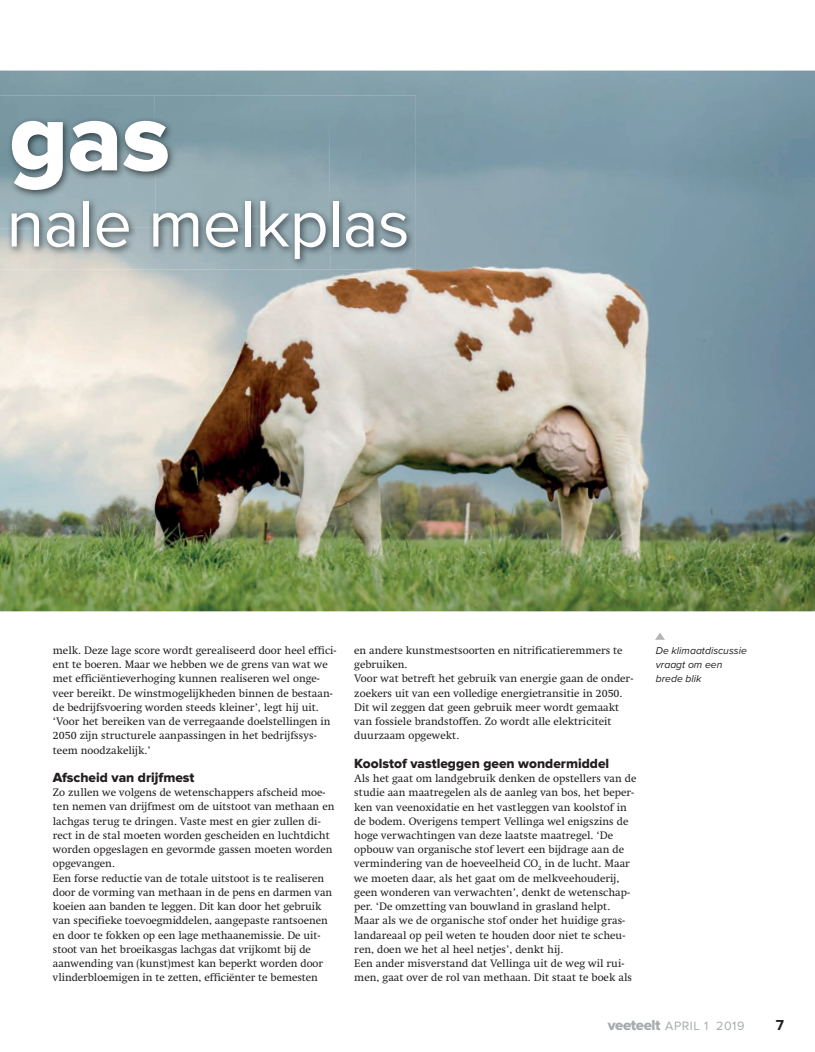
<style>
.page{position:relative;width:815px;height:1052px;background:#fff}
.page>*{position:absolute;margin:0;border:0;box-sizing:border-box;transform-origin:0 0}
.t1{font:100px "Proxima Nova Extrabld";color:#fff}
.t2{font:68.25px "Proxima Nova";letter-spacing:-.01em;color:#fff}
.t3{font:700 15px "Proxima Nova";color:#231f20}
.t4{font:13.75px "Proxima Nova Extrabld";color:#231f20}
.t5{font:12.5px "Proxima Nova";letter-spacing:.04em;color:#a6acac}
.t6{font:11px/14.2px "Swift LT Pro";color:#231f20}
.t7{font:italic 10.38px/14.2px "Proxima Nova";color:#231f20}
.s1{font-family:"Proxima Nova Extrabld";font-size:15px}
</style>
<div class="page">
<img style="left:0;top:71px;width:814px;height:540px">
<img style="left:0;top:96px;width:154px;height:130px">
<img style="left:154px;top:96px;width:174px;height:130px">
<img style="left:328px;top:96px;width:88px;height:173px">
<img style="left:0;top:226px;width:330px;height:43px">
<svg style="left:655px;top:633px;width:9px;height:7px"></svg>
<h1 class="t1" style="left:9px;top:79px;width:162px">gas</h1>
<h2 class="t2" style="left:7px;top:185px;width:404px">nale melkplas</h2>
<p class="t6" style="left:53px;top:643px;width:285px">melk. Deze lage score wordt gerealiseerd door heel effici&shy;ent te boeren. Maar we hebben we de grens van wat we met efficiëntieverhoging kunnen realiseren wel onge&shy;veer bereikt. De winstmogelĳkheden binnen de bestaan&shy;de bedrĳfsvoering worden steeds kleiner’, legt hĳ uit. ‘Voor het bereiken van de verregaande doelstellingen in 2050 zĳn structurele aanpassingen in het bedrĳfssys&shy;teem noodzakelĳk.’</p>
<p class="t4" style="left:53px;top:769px;width:143px">Afscheid van drijfmest</p>
<p class="t6" style="left:53px;top:785px;width:283px">Zo zullen we volgens de wetenschappers afscheid moe&shy;ten nemen van drĳfmest om de uitstoot van methaan en lachgas terug te dringen. Vaste mest en gier zullen di&shy;rect in de stal moeten worden gescheiden en luchtdicht worden opgeslagen en gevormde gassen moeten worden opgevangen.<br>Een forse reductie van de totale uitstoot is te realiseren door de vorming van methaan in de pens en darmen van koeien aan banden te leggen. Dit kan door het gebruik van specifieke toevoegmiddelen, aangepaste rantsoenen en door te fokken op een lage methaanemissie. De uit&shy;stoot van het broeikasgas lachgas dat vrĳkomt bĳ de aanwending van (kunst)mest k an beperkt worden door vlinderbloemigen in te zetten, efficiënter te bemesten</p>
<p class="t6" style="left:354px;top:643px;width:280px">en andere kunstmestsoorten en nitrificatieremmers te gebruiken.<br>Voor wat betreft het gebruik van energie gaan de onder&shy;zoekers uit van een volledige energietransitie in 2050.<br>Dit wil zeggen dat geen gebruik meer wordt gemaakt van fossiele brandstoffen. Zo wordt alle elektriciteit duurzaam opgewekt.</p>
<p class="t4" style="left:354px;top:755px;width:256px">Koolstof vastleggen geen wondermiddel</p>
<p class="t6" style="left:354px;top:771px;width:283px">Als het gaat om landgebruik denken de opstellers van de studie aan maatregelen als de aanleg van bos, het beper&shy;ken van veenoxidatie en het vastleggen van koolstof in de bodem. Overigens tempert Vellinga wel enigszins de hoge verwachtingen van deze laatste maatregel. ‘De opbouw van organische stof levert een bĳdrage aan de vermindering van de hoeveelheid CO<sub>2</sub> in de lucht. Maar we moeten daar, als het gaat om de melkveehouderĳ, geen wonderen van verwachten’, denkt de wetenschap&shy;per. ‘De omzetting van bouwland in grasland helpt.<br>Maar als we de organische stof onder het huidige gras&shy;landareaal op peil weten te houden door niet te scheu&shy;ren, doen we het al heel netjes’, denkt hĳ.<br>Een ander misverstand dat Vellinga uit de weg wil rui&shy;men, gaat over de rol van methaan. Dit staat te boek als</p>
<p class="t7" style="left:655px;top:643px;width:92px">De klim aatdiscussie vraagt om een brede blik</p>
<p class="t5" style="left:607px;top:1018px;width:138px"><span class="s1">veeteelt</span> APRIL 1 2019</p>
<h3 class="t3" style="left:775px;top:1016px;width:10px">7</h3>
</div>
